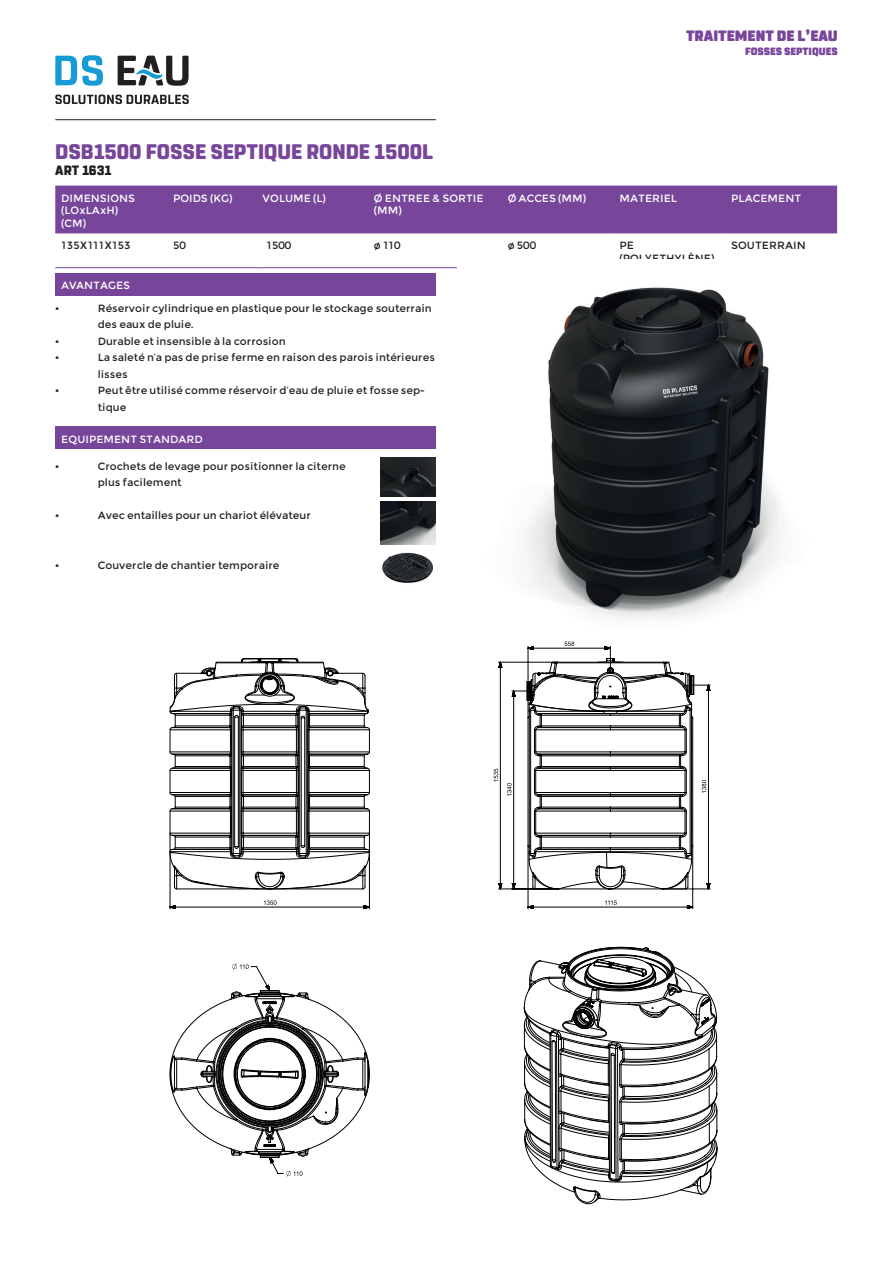
<style>
.page{position:relative;width:893px;height:1263px;background:#fff}
.page>*{position:absolute;margin:0;border:0;box-sizing:border-box;transform-origin:0 0}
.t1{font:800 21px "Rohn Rounded";color:#77469b}
.t2{font:900 15px "Rohn Rounded";color:#77469b}
.t3{font:800 13.5px "Rohn Rounded";color:#231f20}
.t4{font:10.5px/16.5px "Montserrat";color:#231f20}
.t5{font:10.5px/12.6px "Montserrat";color:#fff}
.t6{font:900 10.5px "Rohn Rounded";color:#77469b}
</style>
<div class="page">
<hr style="left:55px;top:119px;width:381px;height:1px;background:#231f20">
<svg style="left:55px;top:55px;width:48px;height:31px"></svg>
<svg style="left:55px;top:95px;width:134px;height:9px"></svg>
<svg style="left:118px;top:56px;width:71px;height:30px"></svg>
<div style="left:55px;top:426px;width:381px;height:23px;background:#77469b"></div>
<div style="left:55px;top:273px;width:381px;height:22px;background:#77469b"></div>
<div style="left:55px;top:186px;width:782px;height:47px;background:#77469b"></div>
<hr style="left:55px;top:233px;width:112px;height:1px;background:#77469b">
<hr style="left:167px;top:233px;width:89px;height:1px;background:#77469b">
<hr style="left:256px;top:233px;width:112px;height:1px;background:#77469b">
<hr style="left:368px;top:233px;width:134px;height:1px;background:#77469b">
<hr style="left:502px;top:233px;width:111px;height:1px;background:#77469b">
<hr style="left:613px;top:233px;width:112px;height:1px;background:#77469b">
<hr style="left:725px;top:233px;width:112px;height:1px;background:#77469b">
<hr style="left:55px;top:267px;width:112px;height:1px;background:#77469b">
<hr style="left:167px;top:267px;width:89px;height:1px;background:#77469b">
<hr style="left:256px;top:267px;width:112px;height:1px;background:#77469b">
<hr style="left:368px;top:267px;width:134px;height:1px;background:#77469b">
<img style="left:381px;top:457px;width:55px;height:40px">
<img style="left:381px;top:501px;width:55px;height:43px">
<img style="left:390px;top:579px;width:35px;height:4px">
<hr style="left:381px;top:547px;width:1px;height:43px;background:#b5b7b7">
<hr style="left:381px;top:607px;width:55px;height:1px;background:#b5b7b7">
<hr style="left:381px;top:596px;width:55px;height:1px;background:#b5b7b7">
<svg style="left:381px;top:547px;width:52px;height:32px"></svg>
<img style="left:457px;top:267px;width:326px;height:352px">
<hr style="left:55px;top:1262px;width:783px;height:1px;background:#000001">
<hr style="left:892px;top:626px;width:1px;height:582px;background:#000001">
<svg style="left:169px;top:641px;width:549px;height:564px"></svg>
<h1 class="t1" style="left:55px;top:139px;width:379px">DSB1500 FOSSE SEPTIQUE RONDE 1500L</h1>
<p class="t3" style="left:55px;top:162px;width:58px">ART 1631</p>
<h2 class="t2" style="left:686px;top:27px;width:153px">TRAITEMENT DE L’EAU</h2>
<p class="t6" style="left:745px;top:45px;width:94px">FOSSES SEPTIQUES</p>
<p class="t5" style="left:61px;top:192px;width:75px">DIMENSIONS (LOxLAxH) (CM)</p>
<p class="t5" style="left:173px;top:192px;width:61px">POIDS (KG)</p>
<p class="t5" style="left:262px;top:192px;width:65px">VOLUME (L)</p>
<p class="t5" style="left:374px;top:192px;width:111px">Ø ENTREE &amp; SORTIE (MM)</p>
<p class="t5" style="left:508px;top:192px;width:80px">Ø ACCES (MM)</p>
<p class="t5" style="left:619px;top:192px;width:59px">MATERIEL</p>
<p class="t5" style="left:731px;top:192px;width:71px">PLACEMENT</p>
<p class="t4" style="left:61px;top:237px;width:71px">135X111X153</p>
<p class="t4" style="left:173px;top:237px;width:14px">50</p>
<p class="t4" style="left:266px;top:237px;width:26px">1500</p>
<p class="t4" style="left:374px;top:237px;width:28px">ø 110</p>
<p class="t4" style="left:508px;top:237px;width:30px">ø 500</p>
<p class="t4" style="left:619px;top:239px;width:96px;line-height:12.6px">PE (POLYETHYLÈNE)</p>
<p class="t4" style="left:731px;top:237px;width:76px">SOUTERRAIN</p>
<p class="t5" style="left:61px;top:279px;width:70px">AVANTAGES</p>
<p class="t4" style="left:55px;top:300px;width:6px">•</p>
<p class="t4" style="left:98px;top:300px;width:335px">Réservoir cylindrique en plastique pour le stockage souterrain des eaux de pluie.</p>
<p class="t4" style="left:55px;top:333px;width:6px">•</p>
<p class="t4" style="left:98px;top:333px;width:189px">Durable et insensible à la corrosion</p>
<p class="t4" style="left:55px;top:349px;width:6px">•</p>
<p class="t4" style="left:98px;top:349px;width:339px">La saleté n’a pas de prise ferme en raison des parois intérieures lisses</p>
<p class="t4" style="left:55px;top:382px;width:6px">•</p>
<p class="t4" style="left:98px;top:382px;width:329px">Peut être utilisé comme réservoir d’eau de pluie et fosse sep&shy;tique</p>
<p class="t5" style="left:61px;top:433px;width:143px">EQUIPEMENT STANDARD</p>
<p class="t4" style="left:55px;top:458px;width:6px">•</p>
<p class="t4" style="left:98px;top:458px;width:249px">Crochets de levage pour positionner la citerne plus facilement</p>
<p class="t4" style="left:55px;top:507px;width:6px">•</p>
<p class="t4" style="left:98px;top:507px;width:215px">Avec entailles pour un chariot élévateur</p>
<p class="t4" style="left:55px;top:557px;width:6px">•</p>
<p class="t4" style="left:98px;top:557px;width:183px">Couvercle de chantier temporaire</p>
</div>
